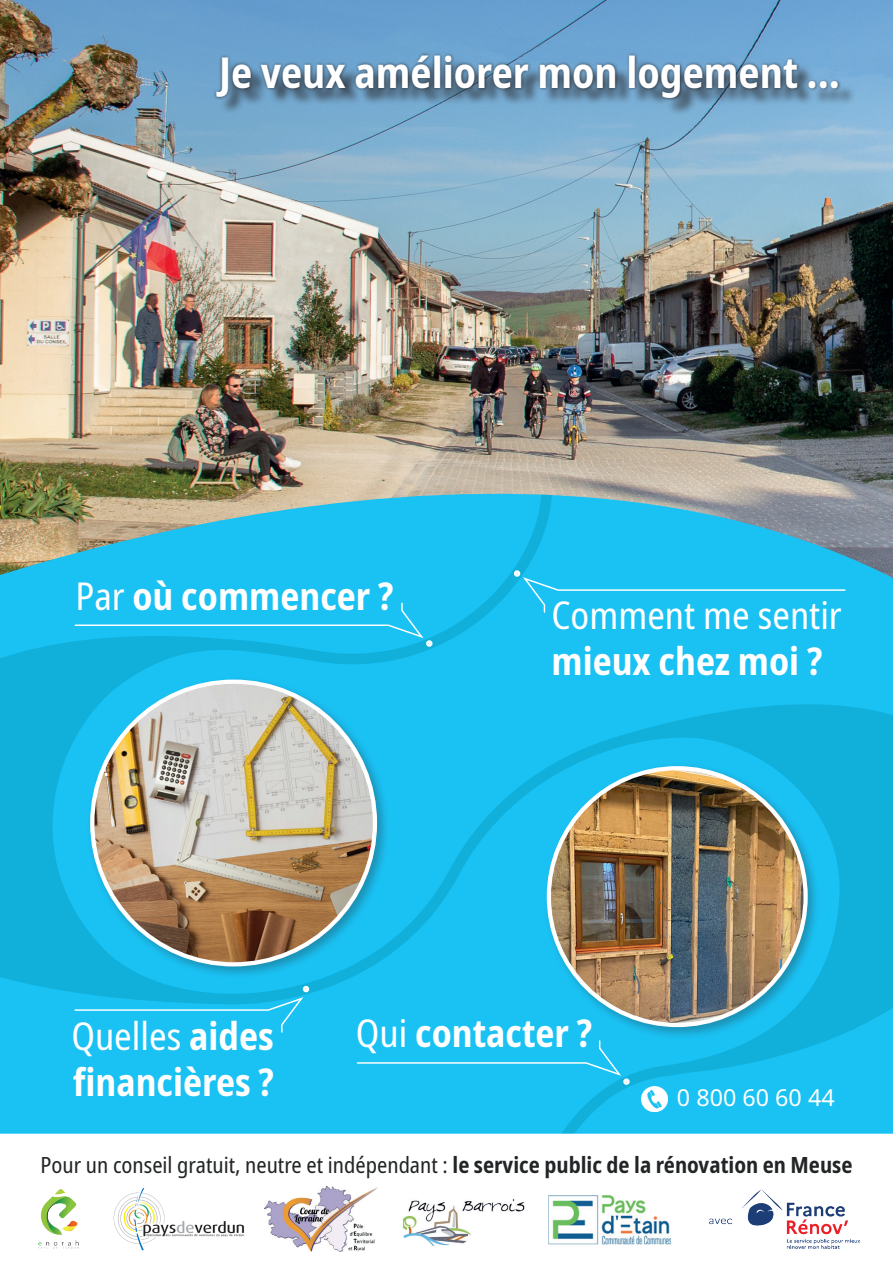
<style>
.page{position:relative;width:893px;height:1263px;background:#fff}
.page>*{position:absolute;margin:0;border:0;box-sizing:border-box;transform-origin:0 0}
.t1{font:700 condensed 42.45px "Noto Sans";color:#fff}
.t2{font:700 condensed 38.25px/45.8px "Noto Sans";color:#fff}
.t3{font:condensed 38.25px "Noto Sans";color:#fff}
.t4{font:23.4px "Noto Sans";color:#fff}
.t5{font:condensed 22.35px "Noto Sans";color:#222526}
.s1{font-weight:400}
.s2{font-weight:700}
</style>
<div class="page">
<img style="left:0;top:0;width:893px;height:355px">
<div style="left:219px;top:57px;width:637px;height:59px;background:#231f20;opacity:.75"></div>
<div style="left:213px;top:52px;width:628px;height:49px;background:#231f20;opacity:.71"></div>
<img style="left:0;top:355px;width:893px;height:779px">
<svg style="left:861px;top:640px;width:32px;height:433px;background:#12b4e2"></svg>
<img style="left:0;top:484px;width:861px;height:650px">
<div style="left:623px;top:1078px;width:7px;height:7px;border:4px solid #fff;border-radius:50%"></div>
<div style="left:356px;top:1039px;width:271px;height:44px;background:#1ac1f3"></div>
<div style="left:426px;top:640px;width:6px;height:7px;border:4px solid #fff;border-radius:50%"></div>
<svg style="left:74px;top:602px;width:356px;height:42px;background:#22c2f1"></svg>
<div style="left:514px;top:570px;width:6px;height:7px;border:4px solid #fff;border-radius:50%"></div>
<div style="left:516px;top:572px;width:330px;height:41px;background:#1ac1f3"></div>
<svg style="left:74px;top:986px;width:235px;height:47px;background:#20bfed"></svg>
<img style="left:642px;top:1086px;width:25px;height:26px">
<img style="left:113px;top:1187px;width:132px;height:64px">
<img style="left:264px;top:1186px;width:114px;height:65px">
<img style="left:402px;top:1199px;width:123px;height:47px">
<img style="left:38px;top:1189px;width:41px;height:60px">
<img style="left:709px;top:1189px;width:151px;height:60px">
<img style="left:548px;top:1195px;width:124px;height:50px">
<h1 class="t1" style="left:219px;top:42px;width:623px">Je veux améliorer mon logement ...</h1>
<h2 class="t2" style="left:76px;top:573px;width:319px"><span class="s1">Par</span> où commencer ?</h2>
<h2 class="t3" style="left:551px;top:589px;width:292px">Comment me sentir</h2>
<h2 class="t2" style="left:551px;top:639px;width:272px">mieux chez moi ?</h2>
<h2 class="t2" style="left:71px;top:1014px;width:204px"><span class="s1">Quelles</span> aides financières ?</h2>
<h2 class="t2" style="left:356px;top:1011px;width:238px"><span class="s1">Qui</span> contacter ?</h2>
<p class="t4" style="left:677px;top:1081px;width:159px">0 800 60 60 44</p>
<p class="t5" style="left:41px;top:1149px;width:813px">Pour un conseil gratuit, neutre et indépendant : <span class="s2">le service public de la rénovation en Meuse</span></p>
</div>
